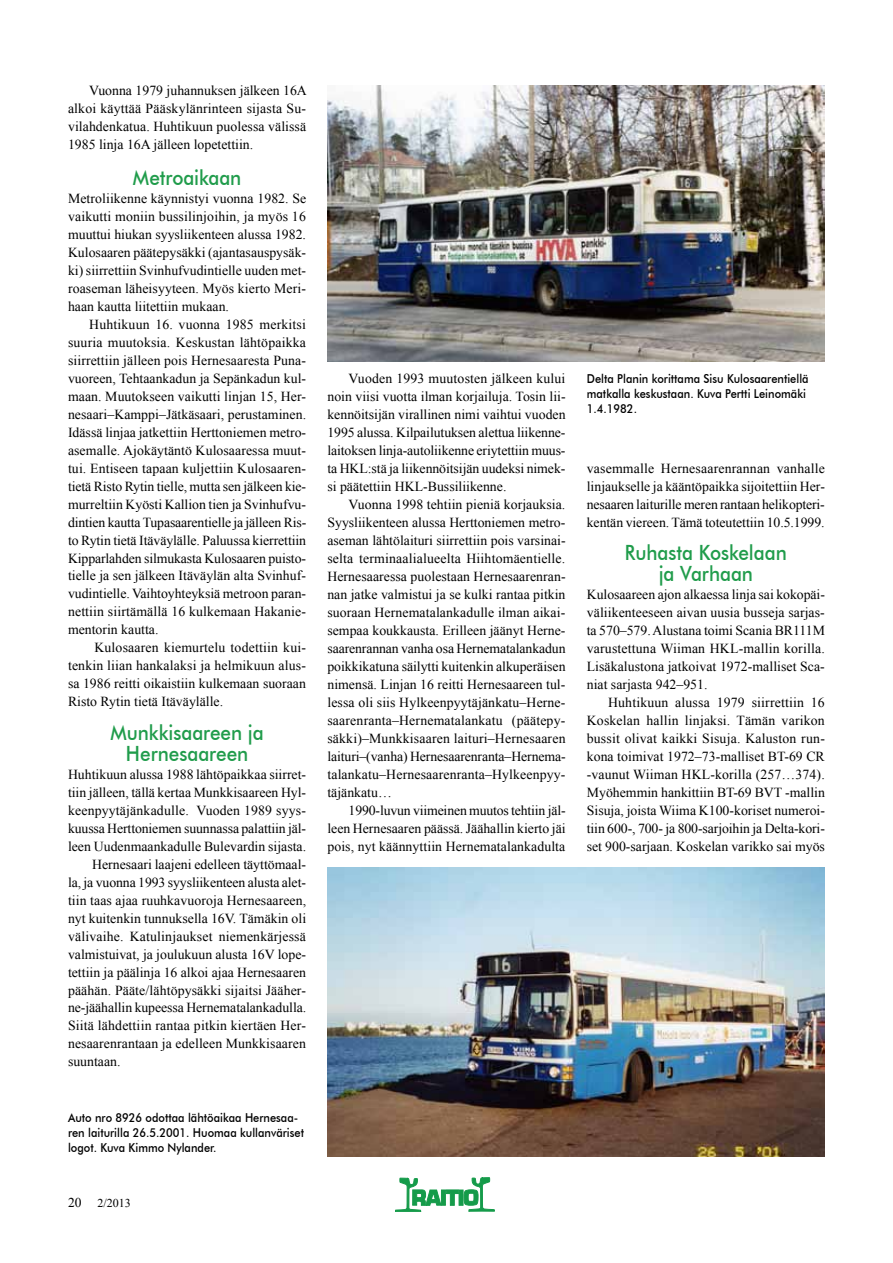
<style>
.page{position:relative;width:893px;height:1263px;background:#fff}
.page>*{position:absolute;margin:0;border:0;box-sizing:border-box;transform-origin:0 0}
.t1{font:500 21px/21px "Futura BT";letter-spacing:-.005em;color:#209c4b;text-align:center;scale:.9 1}
.t2{font:13.8px/18px "Times New Roman";color:#000;text-align:justify}
.t3{font:500 12.3px/15px "Futura BT";color:#000;scale:.9 1}
.t4{font:12px "Times New Roman";color:#000}
.s1{font-size:13.5px}
</style>
<div class="page">
<img style="left:327px;top:867px;width:498px;height:290px">
<img style="left:327px;top:85px;width:498px;height:276px">
<svg style="left:395px;top:1177px;width:100px;height:35px"></svg>
<p class="t2" style="left:68px;top:81px;width:240px;text-indent:21px">Vuonna 1979 juhannuksen jälkeen 16A alkoi käyttää Pääskylänrinteen sijasta Su&shy;vilahdenkatua. Huhtikuun puolessa välissä 1985 linja 16A jälleen lopetettiin.</p>
<h1 class="t1" style="left:133px;top:166px;width:122px">Metroaikaan</h1>
<p class="t2" style="left:68px;top:189px;width:240px">Metroliikenne käynnistyi vuonna 1982. Se vaikutti moniin bussilinjoihin, ja myös 16 muuttui hiukan syysliikenteen alussa 1982.<br>Kulosaaren päätepysäkki (ajantasauspysäk&shy;ki) siirrettiin Svinhufvudintielle uuden met&shy;roaseman läheisyyteen. Myös kierto Meri&shy;haan kautta liitettiin mukaan.</p>
<p class="t2" style="left:68px;top:315px;width:240px;text-indent:21px">Huhtikuun 16. vuonna 1985 merkitsi suuria muutoksia. Keskustan lähtöpaikka siirrettiin jälleen pois Hernesaaresta Puna&shy;vuoreen, Tehtaankadun ja Sepänkadun kul&shy;maan. Muutokseen vaikutti linjan 15, Her&shy;nesaari–Kamppi–Jätkäsaari, perustaminen.<br>Idässä linjaa jatkettiin Herttoniemen metro&shy;asemalle. Ajokäytäntö Kulosaaressa muut&shy;tui. Entiseen tapaan kuljettiin Kulosaaren&shy;tietä Risto Rytin tielle, mutta sen jälkeen kie&shy;murreltiin Kyösti Kallion tien ja Svinhufvu&shy;dintien kautta Tupasaarentielle ja jälleen Ris&shy;to Rytin tietä Itäväylälle. Paluussa kierrettiin Kipparlahden silmukasta Kulosaaren puisto&shy;tielle ja sen jälkeen Itäväylän alta Svinhuf&shy;vudintielle. Vaihtoyhteyksiä metroon paran&shy;nettiin siirtämällä 16 kulkemaan Hakanie&shy;mentorin kautta.</p>
<p class="t2" style="left:68px;top:639px;width:240px;text-indent:26px">Kulosaaren kiemurtelu todettiin kui&shy;tenkin liian hankalaksi ja helmikuun alus&shy;sa 1986 reitti oikaistiin kulkemaan suoraan Risto Rytin tietä Itäväylälle.</p>
<h1 class="t1" style="left:110px;top:721px;width:172px">Munkkisaareen ja<br>Hernesaareen</h1>
<p class="t2" style="left:68px;top:765px;width:240px">Huhtikuun alussa 1988 lähtöpaikkaa siirret-</p>
<p class="t2" style="left:68px;top:783px;width:240px">tiin jälleen, tällä kertaa Munkkisaareen Hyl-</p>
<p class="t2" style="left:68px;top:801px;width:239px">keenpyytäjänkadulle. Vuoden 1989 syys-</p>
<p class="t2" style="left:68px;top:819px;width:240px">kuussa Herttoniemen suunnassa palattiin jäl-</p>
<p class="t2" style="left:68px;top:837px;width:240px">leen Uudenmaankadulle Bulevardin sijasta.</p>
<p class="t2" style="left:92px;top:855px;width:216px">Hernesaari laajeni edelleen täyttömaal-</p>
<p class="t2" style="left:68px;top:873px;width:240px">la, ja vuonna 1993 syysliikenteen alusta alet-</p>
<p class="t2" style="left:68px;top:891px;width:240px">tiin taas ajaa ruuhkavuoroja Hernesaareen,</p>
<p class="t2" style="left:68px;top:909px;width:240px">nyt kuitenkin tunnuksella 16V. Tämäkin oli</p>
<p class="t2" style="left:68px;top:927px;width:239px">välivaihe. Katulinjaukset niemenkärjessä</p>
<p class="t2" style="left:68px;top:945px;width:240px">valmistuivat, ja joulukuun alusta 16V lope-</p>
<p class="t2" style="left:68px;top:963px;width:240px">tettiin ja päälinja 16 alkoi ajaa Hernesaaren</p>
<p class="t2" style="left:68px;top:981px;width:240px">päähän. Pääte/lähtöpysäkki sijaitsi Jääher-</p>
<p class="t2" style="left:68px;top:999px;width:240px">ne-jäähallin kupeessa Hernematalankadulla.</p>
<p class="t2" style="left:68px;top:1017px;width:240px">Siitä lähdettiin rantaa pitkin kiertäen Her-</p>
<p class="t2" style="left:68px;top:1035px;width:239px">nesaarenrantaan ja edelleen Munkkisaaren</p>
<p class="t2" style="left:68px;top:1053px;width:54px">suuntaan.</p>
<p class="t3" style="left:68px;top:1110px;width:264px">Auto nro 8926 odottaa lähtöaikaa H ernesaa&shy;ren laiturilla 26.5.2001. H uomaa kullanväriset logot. Kuva Kimmo Nylander.</p>
<p class="t4" style="left:68px;top:1195px;width:64px"><span class="s1">20</span> 2/2013</p>
<p class="t2" style="left:327px;top:369px;width:240px;text-indent:21px">Vuoden 1993 muutosten jälkeen kului noin viisi vuotta ilman korjailuja. Tosin lii&shy;kennöitsijän virallinen nimi vaihtui vuoden 1995 alussa. Kilpailutuksen alettua liikenne&shy;laitoksen linja-autoliikenne eriytettiin muus&shy;ta HKL:stä ja liikennöitsijän uudeksi nimek&shy;si päätettiin HKL-Bussiliikenne.</p>
<p class="t2" style="left:327px;top:495px;width:240px;text-indent:21px">Vuonna 1998 tehtiin pieniä korjauksia.<br>Syysliikenteen alussa Herttoniemen metro&shy;aseman lähtölaituri siirrettiin pois varsinai&shy;selta terminaalialueelta Hiihtomäentielle.<br>Hernesaaressa puolestaan Hernesaarenran&shy;nan jatke valmistui ja se kulki rantaa pitkin suoraan Hernematalankadulle ilman aikai&shy;sempaa koukkausta. Erilleen jäänyt Herne&shy;saarenrannan vanha osa Hernematalankadun poikkikatuna säilytti kuitenkin alkuperäisen nimensä. Linjan 16 reitti Hernesaareen tul&shy;lessa oli siis Hylkeenpyytäjänkatu–Herne&shy;saarenranta–Hernematalankatu (päätepy&shy;säkki)–Munkkisaaren laituri–Hernesaaren laituri–(vanha) Hernesaarenranta–Hernema&shy;talankatu–Hernesaarenranta–Hylkeenpyy&shy;täjänkatu…</p>
<p class="t2" style="left:327px;top:801px;width:240px;text-indent:21px">1990-luvun viimeinen muutos tehtiin jäl&shy;leen Hernesaaren päässä. Jäähallin kierto jäi pois, nyt käännyttiin Hernematalankadulta</p>
<p class="t3" style="left:587px;top:370px;width:248px">Delta Planin korittama Sisu Kulosaarentiellä matkalla keskustaan. Kuva Pertti Leinomäki<br>1.4.1982.</p>
<p class="t2" style="left:587px;top:459px;width:240px">vasemmalle Hernesaarenrannan vanhalle linjaukselle ja kääntöpaikka sijoitettiin Her&shy;nesaaren laiturille meren rantaan helikopteri&shy;kentän viereen. Tämä toteutettiin 10.5.1999.</p>
<h1 class="t1" style="left:625px;top:541px;width:181px">Ruhasta Koskelaan ja Varhaan</h1>
<p class="t2" style="left:587px;top:585px;width:240px">Kulosaareen ajon alkaessa linja sai kokopäi&shy;väliikenteeseen aivan uusia busseja sarjas&shy;ta 570–579. Alustana toimi Scania BR111M varustettuna Wiiman HKL-mallin korilla.<br>Lisäkalustona jatkoivat 1972-malliset Sca&shy;niat sarjasta 942–951.</p>
<p class="t2" style="left:587px;top:693px;width:240px;text-indent:21px">Huhtikuun alussa 1979 siirrettiin 16<br>Koskelan hallin linjaksi. Tämän varikon bussit olivat kaikki Sisuja. Kaluston run&shy;kona toimivat 1972–73-malliset BT-69 CR -vaunut Wiiman HKL-korilla (257…374).<br>Myöhemmin hankittiin BT-69 BVT -mallin Sisuja, joista Wiima K100-koriset numeroi&shy;tiin 600-, 700- ja 800-sarjoihin ja Delta-kori&shy;set 900-sarjaan. Koskelan varikko sai myös</p>
</div>
